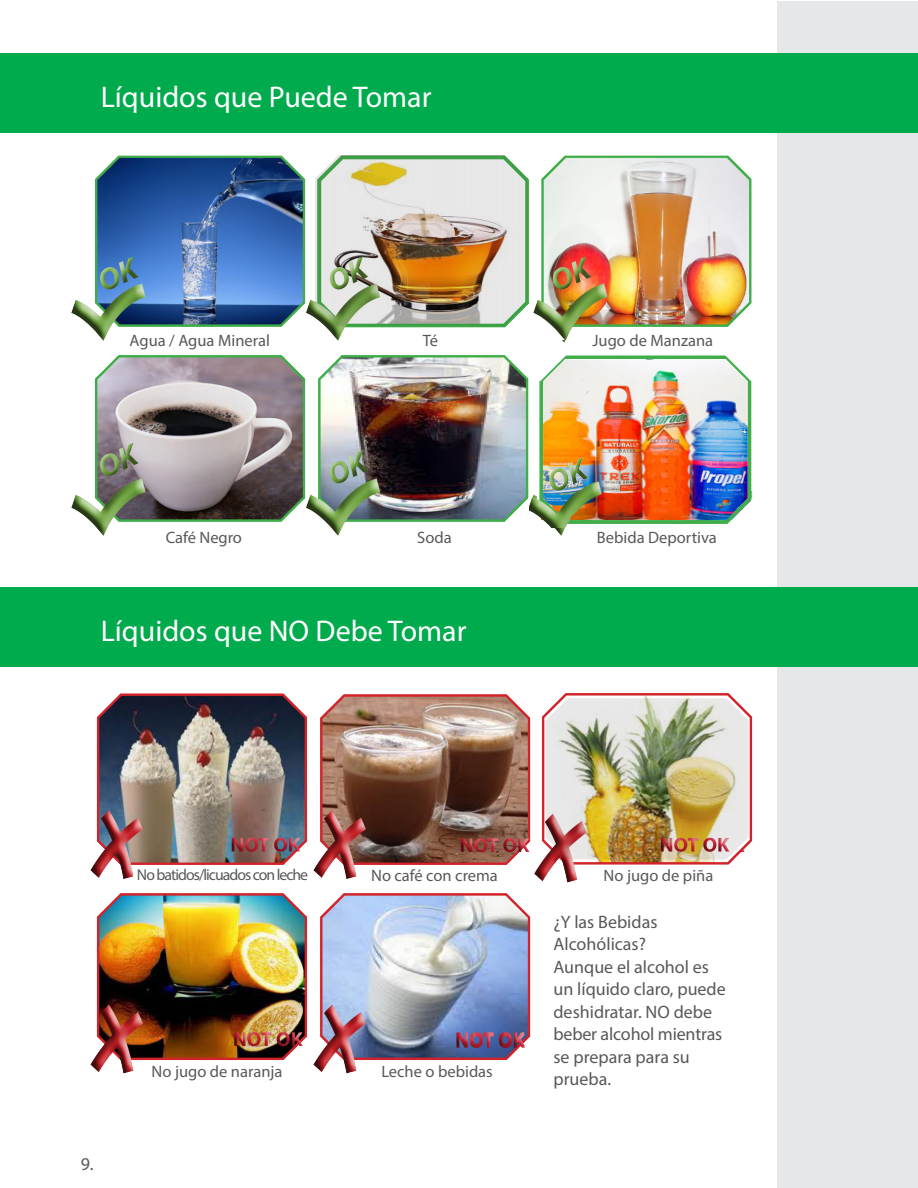
<style>
.page{position:relative;width:918px;height:1188px;background:#fff}
.page>*{position:absolute;margin:0;border:0;box-sizing:border-box;transform-origin:0 0}
.t1{font:30px "Myriad Pro";color:#fff}
.t2{font:18px/22.5px "Myriad Pro";color:#57585a}
.t3{font:16.5px "Myriad Pro";color:#57585a}
.t4{font:15.75px "Myriad Pro";letter-spacing:-.06em;color:#57585a}
</style>
<div class="page">
<img style="left:71px;top:155px;width:681px;height:381px">
<div style="left:777px;top:2px;width:141px;height:1186px;background:#e6e7e9"></div>
<div style="left:0;top:53px;width:918px;height:79px;background:#00ab4d"></div>
<img style="left:90px;top:693px;width:663px;height:381px">
<div style="left:0;top:588px;width:918px;height:79px;background:#00ab4d"></div>
<div style="left:542px;top:905px;width:220px;height:156px;background:#fff"></div>
<img style="left:530px;top:340px;width:223px;height:187px">
<svg style="left:723px;top:496px;width:30px;height:40px"></svg>
<svg style="left:523px;top:336px;width:45px;height:45px"></svg>
<svg style="left:723px;top:336px;width:30px;height:45px"></svg>
<img style="left:547px;top:455px;width:50px;height:41px">
<div style="left:123px;top:333px;width:158px;height:18px;background:#fff"></div>
<div style="left:375px;top:333px;width:157px;height:15px;background:#fff"></div>
<div style="left:593px;top:333px;width:158px;height:18px;background:#fff"></div>
<div style="left:123px;top:527px;width:158px;height:24px;background:#fff"></div>
<div style="left:349px;top:527px;width:158px;height:24px;background:#fff"></div>
<div style="left:576px;top:527px;width:157px;height:24px;background:#fff"></div>
<div style="left:136px;top:867px;width:158px;height:25px;background:#fff"></div>
<div style="left:358px;top:867px;width:157px;height:25px;background:#fff"></div>
<div style="left:579px;top:867px;width:158px;height:25px;background:#fff"></div>
<div style="left:136px;top:1065px;width:158px;height:25px;background:#fff"></div>
<div style="left:363px;top:1065px;width:157px;height:25px;background:#fff"></div>
<p class="t1" style="left:101px;top:78px;width:332px">Líquidos que Puede Tomar</p>
<p class="t1" style="left:100px;top:80px;width:200px">Hip precautions</p>
<p class="t3" style="left:130px;top:330px;width:142px">Agua / Agua Mineral</p>
<p class="t3" style="left:423px;top:330px;width:17px">Té</p>
<p class="t3" style="left:592px;top:330px;width:122px">Jugo de Manzana</p>
<p class="t3" style="left:166px;top:527px;width:78px">Café Negro</p>
<p class="t3" style="left:417px;top:527px;width:36px">Soda</p>
<p class="t3" style="left:597px;top:527px;width:121px">Bebida Deportiva</p>
<p class="t1" style="left:101px;top:613px;width:367px">Líquidos que NO Debe Tomar</p>
<p class="t1" style="left:100px;top:614px;width:200px">Hip precautions</p>
<p class="t2" style="left:81px;top:1152px;width:14px">9.</p>
<p class="t4" style="left:137px;top:865px;width:173px">No batidos/licuados con leche</p>
<p class="t3" style="left:371px;top:865px;width:128px">No café con crema</p>
<p class="t3" style="left:604px;top:865px;width:111px">No jugo de piña</p>
<p class="t3" style="left:152px;top:1061px;width:132px">No jugo de naranja</p>
<p class="t3" style="left:381px;top:1061px;width:113px">Leche o bebidas</p>
<p class="t2" style="left:554px;top:910px;width:105px">¿Y las Bebidas</p>
<p class="t2" style="left:554px;top:933px;width:94px">Alcohólicas?</p>
<p class="t2" style="left:554px;top:955px;width:157px">Aunque el alcohol es</p>
<p class="t2" style="left:554px;top:978px;width:174px">un líquido claro, puede deshidratar. NO debe beber alcohol mientras se prepara para su prueba.</p>
</div>
